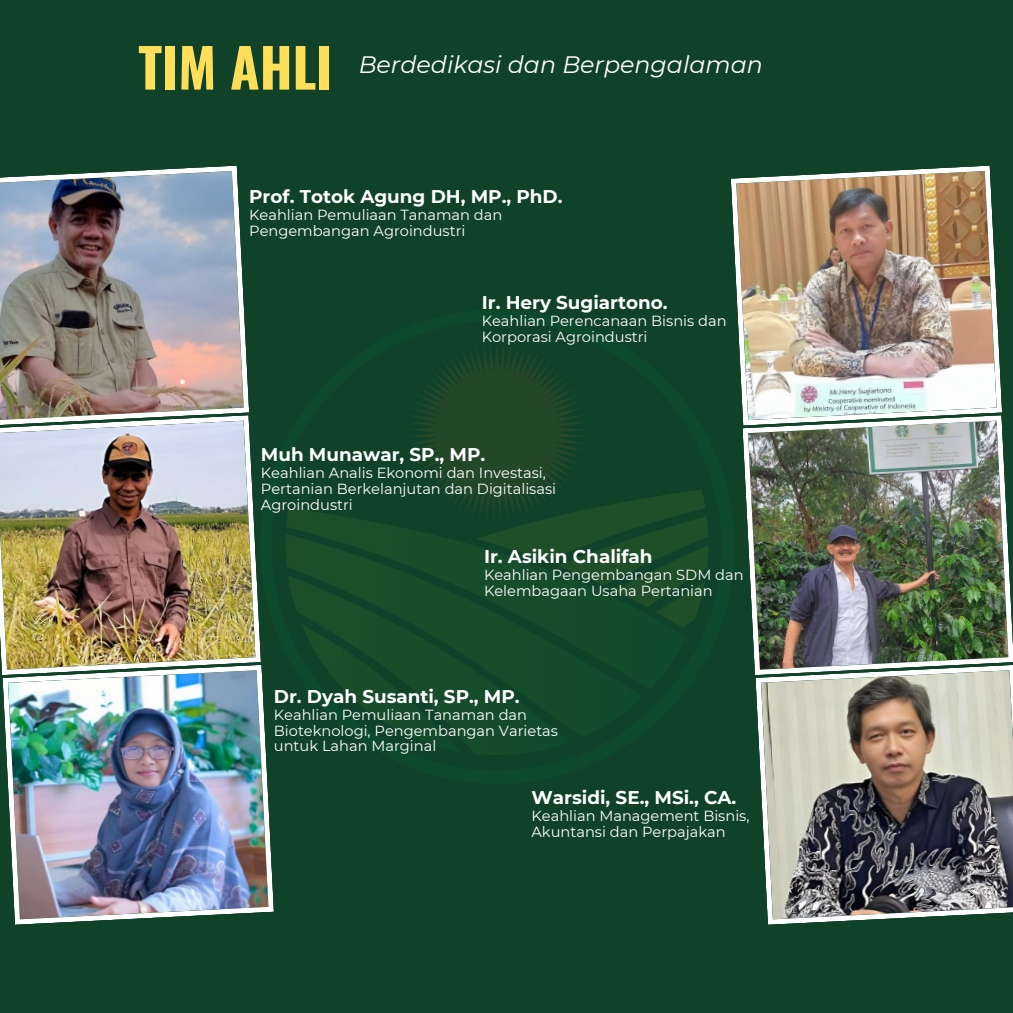
<style>
.page{position:relative;width:1013px;height:1013px;background:#fff}
.page>*{position:absolute;margin:0;border:0;box-sizing:border-box;transform-origin:0 0}
.t1{font:700 53.75px "Oswald";color:#ffde59}
.t2{font:italic 23.75px "Montserrat";color:#fff}
.t3{font:700 18.38px "Montserrat";color:#fff}
.t4{font:14.62px/16px "Montserrat";color:#fff}
</style>
<div class="page">
<div style="left:0;top:0;width:1012px;height:1012px;background:#0f4229"></div>
<img style="left:0;top:166px;width:246px;height:249px">
<img style="left:0;top:415px;width:246px;height:260px">
<img style="left:3px;top:664px;width:271px;height:260px">
<img style="left:731px;top:166px;width:271px;height:249px">
<img style="left:749px;top:415px;width:263px;height:254px">
<svg style="left:755px;top:664px;width:257px;height:260px;background:#8f8e87"></svg>
<img style="left:246px;top:295px;width:503px;height:504px">
<p class="t1" style="left:138px;top:25px;width:196px">TIM AHLI</p>
<p class="t2" style="left:359px;top:50px;width:406px">Berdedikasi dan Berpengalaman</p>
<p class="t3" style="left:249px;top:186px;width:315px">Prof. Totok Agung DH, MP., PhD.</p>
<p class="t4" style="left:249px;top:207px;width:255px">Keahlian Pemuliaan Tanaman dan<br>Pengembangan Agroindustri</p>
<p class="t3" style="left:482px;top:291px;width:187px">Ir. Hery Sugiartono.</p>
<p class="t4" style="left:482px;top:312px;width:246px">Keahlian Perencanaan Bisnis dan<br>Korporasi Agroindustri</p>
<p class="t3" style="left:261px;top:443px;width:226px">Muh Munawar, SP., MP.</p>
<p class="t4" style="left:261px;top:465px;width:297px">Keahlian Analis Ekonomi dan Investasi,<br>Pertanian Berkelanjutan dan Digitalisasi<br>Agroindustri</p>
<p class="t3" style="left:484px;top:545px;width:170px">Ir. Asikin Chalifah</p>
<p class="t4" style="left:484px;top:566px;width:261px">Keahlian Pengembangan SDM dan<br>Kelembagaan Usaha Pertanian</p>
<p class="t3" style="left:274px;top:685px;width:247px">Dr. Dyah Susanti, SP., MP.</p>
<p class="t4" style="left:274px;top:706px;width:286px">Keahlian Pemuliaan Tanaman dan<br>Bioteknologi, Pengembangan Varietas untuk Lahan Marginal</p>
<p class="t3" style="left:531px;top:786px;width:206px">Warsidi, SE., MSi., CA.</p>
<p class="t4" style="left:531px;top:807px;width:219px">Keahlian Management Bisnis,<br>Akuntansi dan Perpajakan</p>
</div>
